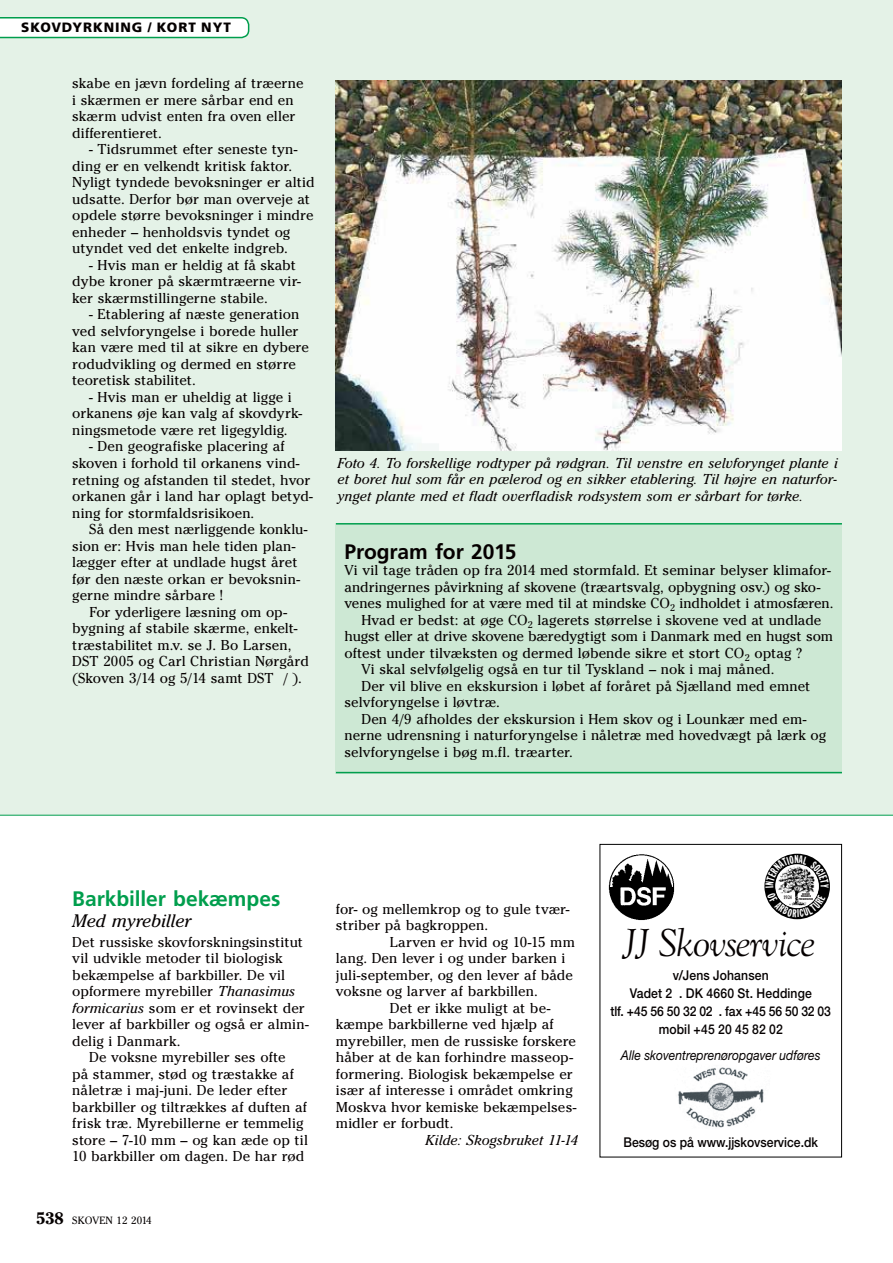
<style>
.page{position:relative;width:893px;height:1263px;background:#fff}
.page>*{position:absolute;margin:0;border:0;box-sizing:border-box;transform-origin:0 0}
.t1{font:italic 39px "Goudy Old Style MT Std";letter-spacing:-.04em;color:#050000}
.t2{font:700 21px "Frutiger LT Std";color:#009e4d}
.t3{font:700 21px "Frutiger LT Std";letter-spacing:-.005em;color:#050000}
.t4{font:italic 18px "Cheltenham Std";letter-spacing:-.01em;color:#050000}
.t5{font:14.25px/16.5px "Cheltenham Std";letter-spacing:.005em;color:#050000}
.t6{font:italic 14.25px/16.5px "Cheltenham Std";color:#050000;text-align:justify}
.t7{font:500 13.5px/18px "Helvetica Neue LT Std";letter-spacing:.005em;color:#050000;text-align:center;scale:.9 1}
.t8{font:italic 13.5px "Helvetica Neue LT Std";color:#050000;scale:.9 1}
.t9{font:900 13.5px "Frutiger LT Std";letter-spacing:.06em;color:#050000}
.t10{font:expanded 10.65px "Franklin Gothic MT Std";color:#fff;scale:.76 1}
.t11{font:10.5px "Cheltenham Std";color:#050000}
.t12{font:700 5.7px "Garamond MT Std";color:#050000;scale:.8 1}
.t13{font:2.55px/2.5px "Franklin Gothic Std";letter-spacing:-.02em;color:#050000;text-align:center;scale:.7 1}
.s1{font-style:italic}
.s2{font-weight:700;font-size:16.5px}
</style>
<div class="page">
<div style="left:0;top:0;width:893px;height:814px;background:#e4f2e7"></div>
<svg style="left:0;top:17px;width:249px;height:21px;background:#dcf1e7"></svg>
<div style="left:336px;top:523px;width:506px;height:251px;background:#cde8d4"></div>
<hr style="left:336px;top:523px;width:506px;height:1px;background:#009e4d">
<hr style="left:336px;top:772px;width:506px;height:1px;background:#009e4d">
<div style="left:600px;top:844px;width:242px;height:313px;border:1px solid #000"></div>
<img style="left:678px;top:1067px;width:86px;height:61px">
<img style="left:608px;top:853px;width:67px;height:67px;border-radius:50%">
<hr style="left:0;top:815px;width:893px;height:1px;background:#009e4d">
<img style="left:336px;top:81px;width:506px;height:370px">
<svg style="left:764px;top:854px;width:66px;height:65px"></svg>
<p class="t9" style="left:21px;top:20px;width:211px">SKOVDYRKNING / KORT NYT</p>
<p class="t5" style="left:72px;top:77px;width:233px">skabe en jævn fordeling af træerne i skærmen er mere sårbar end en skærm udvist enten fra oven eller differentieret.</p>
<p class="t5" style="left:72px;top:143px;width:244px;text-indent:17px">- Tidsrummet efter seneste tyn&shy;ding er en velkendt kritisk faktor.<br>Nyligt tyndede bevoksninger er altid udsatte. Derfor bør man overveje at opdele større bevoksninger i mindre enheder – henholdsvis tyndet og utyndet ved det enkelte indgreb.</p>
<p class="t5" style="left:72px;top:258px;width:230px;text-indent:17px">- Hvis man er heldig at få skabt dybe kroner på skærmtræerne vir&shy;ker skærmstillingerne stabile.</p>
<p class="t5" style="left:72px;top:308px;width:238px;text-indent:17px">- Etablering af næste generation ved selvforyngelse i borede huller kan være med til at sikre en dybere rodudvikling og dermed en større teoretisk stabilitet.</p>
<p class="t5" style="left:72px;top:390px;width:231px;text-indent:17px">- Hvis man er uheldig at ligge i orkanens øje kan valg af skovdyrk&shy;ningsmetode være ret ligegyldig.</p>
<p class="t5" style="left:72px;top:440px;width:242px;text-indent:17px">- Den geografiske placering af skoven i forhold til orkanens vind&shy;retning og afstanden til stedet, hvor orkanen går i land har oplagt betyd&shy;ning for stormfaldsrisikoen.</p>
<p class="t5" style="left:72px;top:522px;width:237px;text-indent:17px">Så den mest nærliggende konklu&shy;sion er: Hvis man hele tiden plan&shy;lægger efter at undlade hugst året før den næste orkan er bevoksnin&shy;gerne mindre sårbare !</p>
<p class="t5" style="left:72px;top:605px;width:238px;text-indent:17px">For yderligere læsning om op&shy;bygning af stabile skærme, enkelt&shy;træstabilitet m.v. se J. Bo Larsen, DST 2005 og Carl Christian Nørgård (Skoven 3/14 og 5/14 samt DST / ).</p>
<p class="t6" style="left:338px;top:456px;width:502px">Foto 4. To forskellige rodtyper på rødgran. Til venstre en selvforynget plante i et boret hul som får en pælerod og en sikker etablering. Til højre en naturfor&shy;ynget plante med et fladt overfladisk rodsystem som er sårbart for tørke.</p>
<h2 class="t3" style="left:344px;top:541px;width:174px">Program for 2015</h2>
<p class="t5" style="left:344px;top:564px;width:488px">Vi vil tage tråden op fra 2014 med stormfald. Et seminar belyser klimafor-</p>
<p class="t5" style="left:344px;top:580px;width:478px">andringernes påvirkning af skovene (træartsvalg, opbygning osv.) og sko-</p>
<p class="t5" style="left:344px;top:597px;width:490px">venes mulighed for at være med til at mindske CO<sub>2</sub> indholdet i atmosfæren.</p>
<p class="t5" style="left:361px;top:613px;width:461px">Hvad er bedst: at øge CO<sub>2</sub> lagerets størrelse i skovene ved at undlade</p>
<p class="t5" style="left:344px;top:630px;width:490px">hugst eller at drive skovene bæredygtigt som i Danmark med en hugst som</p>
<p class="t5" style="left:344px;top:646px;width:459px">oftest under tilvæksten og dermed løbende sikre et stort CO<sub>2</sub> optag ?</p>
<p class="t5" style="left:361px;top:663px;width:415px">Vi skal selvfølgelig også en tur til Tyskland – nok i maj måned.</p>
<p class="t5" style="left:361px;top:679px;width:450px">Der vil blive en ekskursion i løbet af foråret på Sjælland med emnet</p>
<p class="t5" style="left:344px;top:696px;width:157px">selvforyngelse i løvtræ.</p>
<p class="t5" style="left:361px;top:712px;width:446px">Den 4/9 afholdes der ekskursion i Hem skov og i Lounkær med em-</p>
<p class="t5" style="left:344px;top:729px;width:483px">nerne udrensning i naturforyngelse i nåletræ med hovedvægt på lærk og</p>
<p class="t5" style="left:344px;top:745px;width:230px">selvforyngelse i bøg m.fl. træarter.</p>
<h2 class="t2" style="left:72px;top:888px;width:210px">Barkbiller bekæmpes</h2>
<p class="t4" style="left:72px;top:914px;width:120px">Med myrebiller</p>
<p class="t5" style="left:72px;top:935px;width:232px">Det russiske skovforskningsinstitut</p>
<p class="t5" style="left:72px;top:951px;width:212px">vil udvikle metoder til biologisk</p>
<p class="t5" style="left:72px;top:968px;width:214px">bekæmpelse af barkbiller. De vil</p>
<p class="t5" style="left:72px;top:984px;width:224px">opformere myrebiller <span class="s1">Thanasimus</span></p>
<p class="t5" style="left:72px;top:1001px;width:234px"><span class="s1">formicarius</span> som er et rovinsekt der</p>
<p class="t5" style="left:72px;top:1017px;width:238px">lever af barkbiller og også er almin-</p>
<p class="t5" style="left:72px;top:1034px;width:110px">delig i Danmark.</p>
<p class="t5" style="left:89px;top:1050px;width:198px">De voksne myrebiller ses ofte</p>
<p class="t5" style="left:72px;top:1067px;width:223px">på stammer, stød og træstakke af</p>
<p class="t5" style="left:72px;top:1083px;width:217px">nåletræ i maj-juni. De leder efter</p>
<p class="t5" style="left:72px;top:1100px;width:236px">barkbiller og tiltrækkes af duften af</p>
<p class="t5" style="left:72px;top:1116px;width:233px">frisk træ. Myrebillerne er temmelig</p>
<p class="t5" style="left:72px;top:1133px;width:237px">store – 7-10 mm – og kan æde op til</p>
<p class="t5" style="left:72px;top:1149px;width:234px">10 barkbiller om dagen. De har rød</p>
<p class="t11" style="left:36px;top:1216px;width:117px"><span class="s2">538</span> SKOVEN 12 2014</p>
<p class="t5" style="left:336px;top:902px;width:235px">for- og mellemkrop og to gule tvær&shy;striber på bagkroppen.</p>
<p class="t5" style="left:390px;top:935px;width:187px">Larven er hvid og 10-15 mm</p>
<p class="t5" style="left:336px;top:951px;width:231px">lang. Den lever i og under barken i</p>
<p class="t5" style="left:336px;top:968px;width:238px">juli-september, og den lever af både</p>
<p class="t5" style="left:336px;top:984px;width:203px">voksne og larver af barkbillen.</p>
<p class="t5" style="left:390px;top:1001px;width:162px">Det er ikke muligt at be-</p>
<p class="t5" style="left:336px;top:1017px;width:219px">kæmpe barkbillerne ved hjælp af</p>
<p class="t5" style="left:336px;top:1034px;width:242px">myrebiller, men de russiske forskere</p>
<p class="t5" style="left:336px;top:1050px;width:239px">håber at de kan forhindre masseop-</p>
<p class="t5" style="left:336px;top:1067px;width:238px">formering. Biologisk bekæmpelse er</p>
<p class="t5" style="left:336px;top:1083px;width:238px">især af interesse i området omkring</p>
<p class="t5" style="left:336px;top:1100px;width:242px">Moskva hvor kemiske bekæmpelses-</p>
<p class="t5" style="left:336px;top:1116px;width:119px">midler er forbudt.</p>
<p class="t6" style="left:426px;top:1133px;width:154px">Kilde: Skogsbruket 11-14</p>
<p class="t10" style="left:831px;top:884px;width:7px;rotate:90deg">Y</p>
<p class="t12" style="left:783px;top:895px;width:12px">1924</p>
<p class="t13" style="left:799px;top:893px;width:22px">SCIENCE<br>RESEARCH<br>PRESERVATION</p>
<h1 class="t1" style="left:622px;top:920px;width:196px">JJ Skovservice</h1>
<p class="t7" style="left:610px;top:968px;width:247px">v/Jens Johansen<br>Vadet 2 . DK 4660 St. Heddinge<br>tlf. +45 56 50 32 02 . fax +45 56 50 32 03 mobil +45 20 45 82 02</p>
<p class="t8" style="left:621px;top:1050px;width:223px">Alle skoventreprenøropgaver udføres</p>
<p class="t7" style="left:623px;top:1134px;width:218px">Besøg os på www.jjskovservice.dk</p>
</div>
